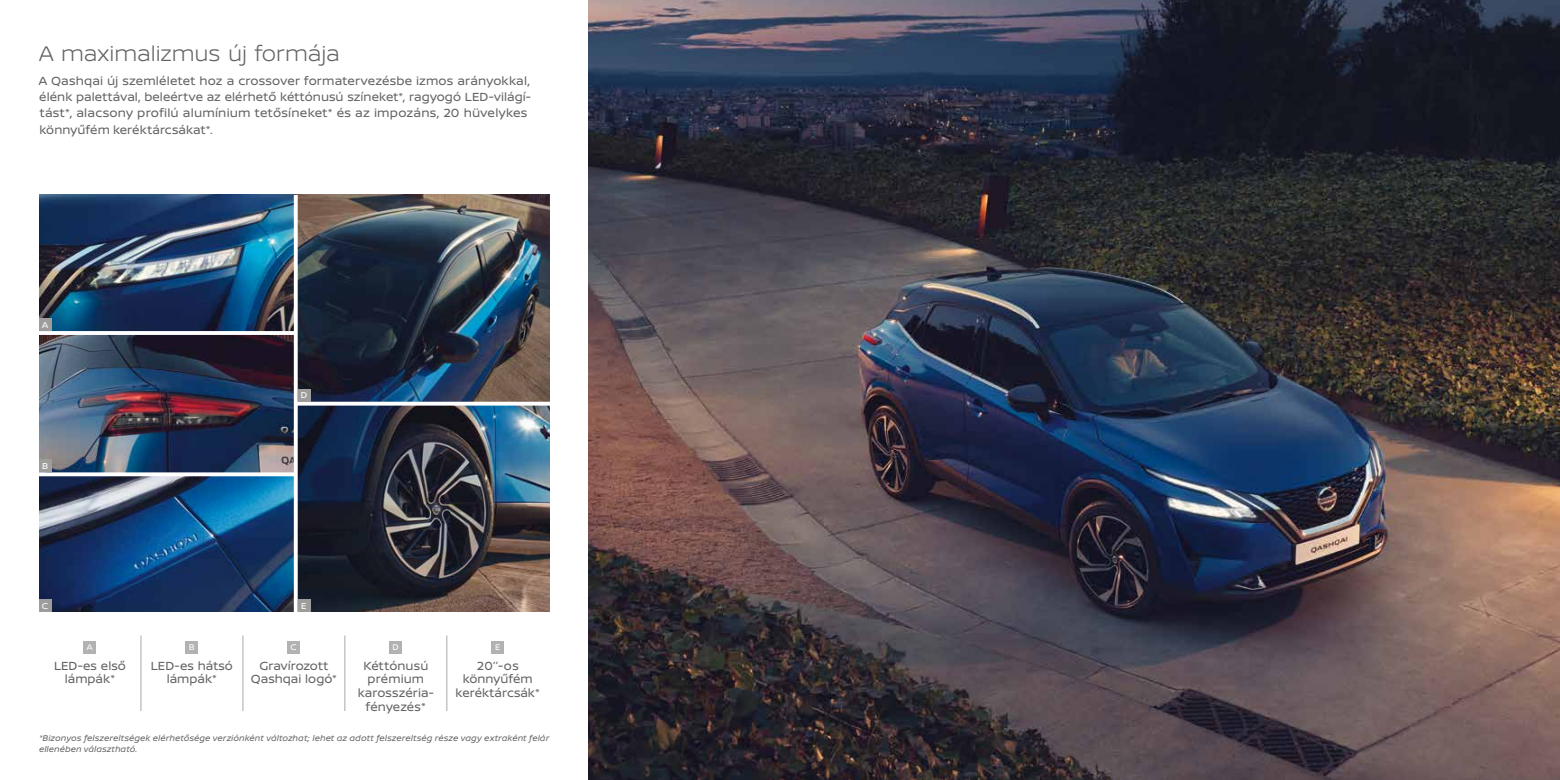
<style>
.page{position:relative;width:1560px;height:780px;background:#fff}
.page>*{position:absolute;margin:0;border:0;box-sizing:border-box;transform-origin:0 0}
.t1{font:300 22.5px "Nissan Brand";color:#646363}
.t2{font:12.5px/13.8px "Nissan Brand";letter-spacing:.01em;color:#646363;text-align:center}
.t3{font:9.12px "Nissan Brand";color:#fff}
.t4{font:italic 8.75px/10.5px "Nissan Brand";letter-spacing:.02em;color:#646363}
.t5{font:8.75px "Nissan Brand";color:#fff}
</style>
<div class="page">
<img style="left:39px;top:335px;width:255px;height:137px">
<img style="left:39px;top:195px;width:255px;height:136px">
<img style="left:298px;top:195px;width:251px;height:416px">
<img style="left:39px;top:476px;width:255px;height:135px">
<svg style="left:39px;top:472px;width:255px;height:1px"></svg>
<svg style="left:39px;top:331px;width:255px;height:4px"></svg>
<svg style="left:298px;top:401px;width:252px;height:4px"></svg>
<div style="left:39px;top:459px;width:13px;height:13px;background:#9d9d9c"></div>
<div style="left:39px;top:599px;width:13px;height:12px;background:#9d9d9c"></div>
<div style="left:298px;top:599px;width:12px;height:12px;background:#9d9d9c"></div>
<div style="left:39px;top:318px;width:13px;height:13px;background:#9d9d9c"></div>
<div style="left:298px;top:388px;width:12px;height:13px;background:#9d9d9c"></div>
<svg style="left:297px;top:195px;width:1px;height:417px"></svg>
<img style="left:588px;top:0;width:971px;height:780px">
<svg style="left:141px;top:635px;width:1px;height:18px"></svg>
<svg style="left:242px;top:635px;width:1px;height:18px"></svg>
<svg style="left:344px;top:635px;width:1px;height:18px"></svg>
<svg style="left:446px;top:635px;width:1px;height:18px"></svg>
<hr style="left:141px;top:653px;width:1px;height:58px;background:#a8a8a7">
<hr style="left:242px;top:653px;width:1px;height:58px;background:#a8a8a7">
<hr style="left:344px;top:653px;width:1px;height:58px;background:#a8a8a7">
<hr style="left:446px;top:653px;width:1px;height:58px;background:#a8a8a7">
<div style="left:84px;top:641px;width:12px;height:12px;background:#b3b2b2"></div>
<div style="left:186px;top:641px;width:12px;height:12px;background:#b3b2b2"></div>
<div style="left:288px;top:641px;width:12px;height:12px;background:#b3b2b2"></div>
<div style="left:389px;top:641px;width:13px;height:12px;background:#b3b2b2"></div>
<div style="left:491px;top:641px;width:13px;height:12px;background:#b3b2b2"></div>
<h1 class="t1" style="left:39px;top:37px;width:302px">A maximalizmus új formája</h1>
<p class="t2" style="left:39px;top:72px;width:493px;line-height:16.2px;text-align:left">A Qashqai új szemléletet hoz a crossover formatervezésbe izmos arányokkal, élénk palettával, beleértve az elérhető kéttónusú színeket*, ragyogó LED-világí&shy;tást*, alacsony profilú alumínium tetősíneket* és az impozáns, 20 hüvelykes könnyűfém keréktárcsákat*.</p>
<p class="t3" style="left:42px;top:318px;width:8px">A</p>
<p class="t3" style="left:42px;top:459px;width:8px">B</p>
<p class="t3" style="left:301px;top:389px;width:8px">D</p>
<p class="t3" style="left:42px;top:599px;width:8px">C</p>
<p class="t3" style="left:301px;top:599px;width:7px">E</p>
<p class="t5" style="left:87px;top:641px;width:7px">A</p>
<p class="t5" style="left:189px;top:641px;width:7px">B</p>
<p class="t5" style="left:290px;top:641px;width:8px">C</p>
<p class="t5" style="left:392px;top:641px;width:8px">D</p>
<p class="t5" style="left:495px;top:641px;width:7px">E</p>
<p class="t2" style="left:54px;top:658px;width:73px">LED-es első lámpák*</p>
<p class="t2" style="left:151px;top:658px;width:84px">LED-es hátsó lámpák*</p>
<p class="t2" style="left:251px;top:658px;width:87px">Gravírozott<br>Qashqai logó*</p>
<p class="t2" style="left:357px;top:658px;width:78px">Kéttónusú prémium karosszéria&shy;fényezés*</p>
<p class="t2" style="left:455px;top:658px;width:86px">20’’-os könnyűfém keréktárcsák*</p>
<p class="t4" style="left:39px;top:732px;width:511px">*Bizonyos felszereltségek elérhetősége verziónként változhat; lehet az adott felszereltség része vagy extraként felár ellenében választható.</p>
</div>
